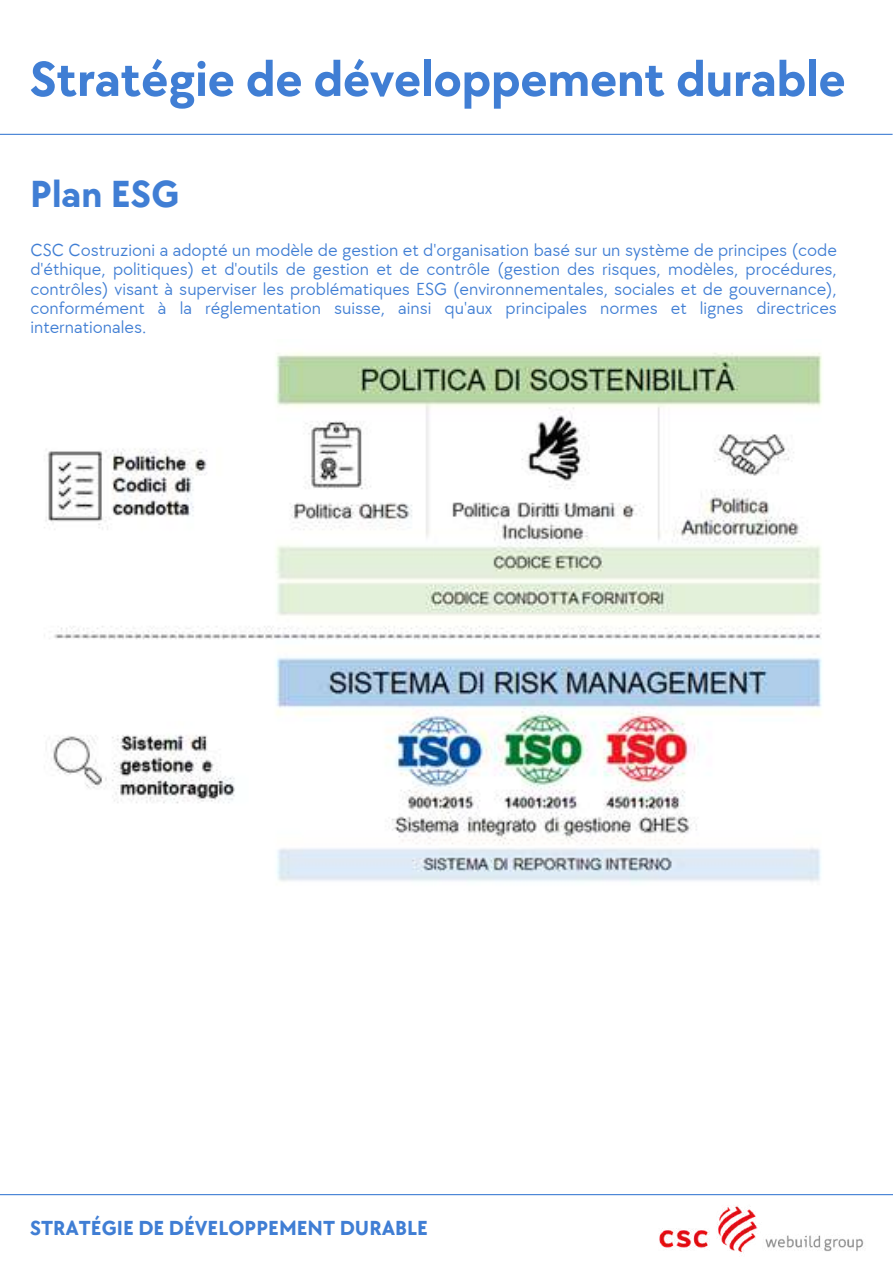
<style>
.page{position:relative;width:893px;height:1264px;background:#fff}
.page>*{position:absolute;margin:0;border:0;box-sizing:border-box;transform-origin:0 0}
.t1{font:700 51px "TT Chocolates";color:#407ed4}
.t2{font:700 39px "TT Chocolates";color:#407ed4}
.t3{font:700 21px "TT Chocolates";color:#407ed4}
.t4{font:18px/19px "TT Chocolates";color:#407ed4;text-align:justify}
</style>
<div class="page">
<hr style="left:0;top:1193px;width:892px;height:2px;background:#407ed4">
<img style="left:44px;top:352px;width:778px;height:530px">
<img style="left:629px;top:1193px;width:263px;height:60px">
<hr style="left:0;top:134px;width:892px;height:1px;background:#407ed4">
<h1 class="t1" style="left:30px;top:50px;width:817px">Stratégie de développement durable</h1>
<h2 class="t2" style="left:30px;top:172px;width:151px">Plan ESG</h2>
<p class="t4" style="left:30px;top:241px;width:808px">CSC Costruzioni a adopté un modèle de gestion et d'organisation basé sur un système de principes (code d'éthique, politiques) et d'outils de gestion et de contrôle (gestion des risques, modèles, procédures, contrôles) visant à superviser les problématiques ESG (environnementales, sociales et de gouvernance), conformément à la réglementation suisse, ainsi qu'aux principales normes et lignes directrices internationales.</p>
<p class="t3" style="left:30px;top:1215px;width:399px">STRATÉGIE DE DÉVELOPPEMENT DURABLE</p>
</div>
